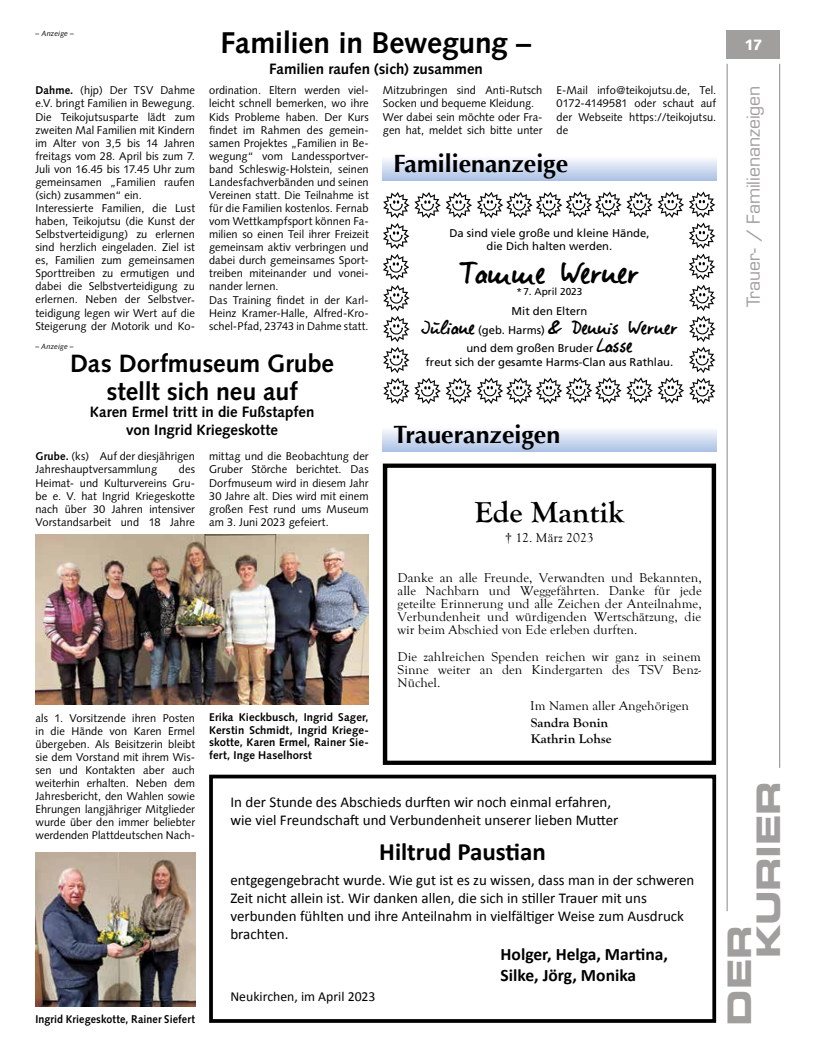
<style>
.page{position:relative;width:819px;height:1053px;background:#fff}
.page>*{position:absolute;margin:0;border:0;box-sizing:border-box;transform-origin:0 0}
.t1{font:33.75px "Elisabethvonelm";color:#000}
.t2{font:32.5px/28.9px "Eurostile LT Std Bold Ex 2";letter-spacing:-.01em;color:#a19f9d}
.t3{font:700 30px "Syntax LT Std";letter-spacing:-.01em;color:#000}
.t4{font:700 30px "Goudy Old Style";color:#000;scale:1.04 1}
.t5{font:700 25px/27.5px "Syntax LT Std";letter-spacing:-.005em;color:#000;text-align:center}
.t6{font:700 25px "Optima";color:#000}
.t7{font:700 25px "Calibri";color:#000}
.t8{font:21.25px "Elisabethvonelm";color:#000}
.t9{font:700 17.5px/21px "Calibri";color:#000}
.t10{font:17.5px "Eurostile LT Std";letter-spacing:-.005em;color:#a19f9d}
.t11{font:15px/18px "Calibri";color:#000}
.t12{font:700 15px/17.5px "Syntax LT Std";color:#000;text-align:center}
.t13{font:900 15px "Syntax LT Std";color:#fff}
.t14{font:13.75px "Calibri";color:#000}
.t15{font:13.12px/13.1px "Goudy Old Style";color:#000;text-align:justify;scale:1.04 1}
.t16{font:700 13.12px "Goudy Old Style";color:#000;scale:1.04 1}
.t17{font:11.25px/13px "Syntax";letter-spacing:.005em;color:#000}
.t18{font:11.25px/13.8px "Frutiger LT Std";color:#000;text-align:center}
.t19{font:700 11.25px/12.5px "Syntax LT Std";letter-spacing:.01em;color:#000;text-align:justify}
.t20{font:700 11.25px "Syntax LT Std";letter-spacing:.01em;color:#000;scale:.95 1}
.t21{font:10px "Frutiger LT Std";color:#000}
.t22{font:italic 7.5px "Syntax LT Std";letter-spacing:.01em;color:#000}
.s1{font-weight:700}
.s2{font-family:"Frutiger LT Std";font-size:11.25px}
.s3{font-family:"Elisabethvonelm";font-size:21.25px}
</style>
<div class="page">
<hr style="left:726px;top:64px;width:1px;height:847px;background:#8c8986">
<hr style="left:779px;top:64px;width:1px;height:703px;background:#8c8986">
<div style="left:726px;top:30px;width:54px;height:29px;background:#a19f9d"></div>
<div style="left:209px;top:774px;width:507px;height:248px;border:4px solid #000"></div>
<svg style="left:383px;top:191px;width:332px;height:213px"></svg>
<div style="left:383px;top:463px;width:333px;height:301px;border:4px solid #000"></div>
<svg style="left:383px;top:430px;width:333px;height:21px;background:#cfdbf0"></svg>
<svg style="left:383px;top:159px;width:333px;height:21px;background:#cfdbf0"></svg>
<img style="left:36px;top:535px;width:332px;height:169px">
<img style="left:36px;top:852px;width:159px;height:154px">
<p class="t22" style="left:36px;top:29px;width:40px">– Anzeige –</p>
<p class="t3" style="left:220px;top:25px;width:312px">Familien in Bewegung –</p>
<p class="t12" style="left:269px;top:60px;width:215px">Familien raufen (sich) zusammen</p>
<p class="t17" style="left:383px;top:84px;width:161px">Mitzubringen sind Anti-Rutsch<br>Socken und bequeme Kleidung.<br>Wer dabei sein möchte oder Fra&shy;gen hat, meldet sich bitte unter</p>
<p class="t17" style="left:556px;top:84px;width:161px;text-align:justify">E-Mail info@teikojutsu.de, Tel.<br>0172-4149581 oder schaut auf der Webseite https://teikojutsu. de</p>
<p class="t17" style="left:35px;top:84px;width:161px"><span class="s1">Dahme.</span> (hjp) Der TSV Dahme e.V. bringt Familien in Bewegung.<br>Die Teikojutsusparte lädt zum zweiten Mal Familien mit Kindern im Alter von 3,5 bis 14 Jahren freitags vom 28. April bis zum 7.<br>Juli von 16.45 bis 17.45 Uhr zum gemeinsamen „Familien raufen (sich) zusammen“ ein.<br>Interessierte Familien, die Lust haben, Teikojutsu (die Kunst der<br>Selbstverteidigung) zu erlernen sind herzlich eingeladen. Ziel ist es, Familien zum gemeinsamen<br>Sporttreiben zu ermutigen und dabei die Selbstverteidigung zu erlernen. Neben der Selbstver&shy;teidigung legen wir Wert auf die<br>Steigerung der Motorik und Ko-</p>
<p class="t17" style="left:209px;top:84px;width:161px">ordination. Eltern werden viel&shy;leicht schnell bemerken, wo ihre<br>Kids Probleme haben. Der Kurs findet im Rahmen des gemein&shy;samen Projektes „Familien in Be&shy;wegung“ vom Landessportver&shy;band Schleswig-Holstein, seinen<br>Landesfachverbänden und seinen<br>Vereinen statt. Die Teilnahme ist für die Familien kostenlos. Fernab vom Wettkampfsport können Fa&shy;milien so einen Teil ihrer Freizeit gemeinsam aktiv verbringen und dabei durch gemeinsames Sport&shy;treiben miteinander und vonei&shy;nander lernen.<br>Das Training findet in der Karl-<br>Heinz Kramer-Halle, Alfred-Kro&shy;schel-Pfad, 23743 in Dahme statt.</p>
<p class="t6" style="left:393px;top:149px;width:176px">Familienanzeige</p>
<p class="t18" style="left:449px;top:226px;width:202px">Da sind viele große und kleine Hände, die Dich halten werden.</p>
<p class="t1" style="left:459px;top:251px;width:181px">Tamme Werner</p>
<p class="t21" style="left:516px;top:286px;width:67px">*7. April 2023</p>
<p class="t18" style="left:511px;top:304px;width:77px">Mit den Eltern</p>
<p class="t8" style="left:421px;top:314px;width:258px">Juliane <span class="s2">(geb. Harms)</span> &amp; Dennis Werner</p>
<p class="t18" style="left:425px;top:342px;width:249px">und dem großen Bruder <span class="s3">Lasse<br></span>freut sich der gesamte Harms-Clan aus Rathlau.</p>
<p class="t22" style="left:35px;top:341px;width:40px">– Anzeige –</p>
<p class="t5" style="left:70px;top:350px;width:265px">Das Dorfmuseum Grube stellt sich neu auf</p>
<p class="t12" style="left:90px;top:403px;width:226px">Karen Ermel tritt in die Fußstapfen von Ingrid Kriegeskotte</p>
<p class="t17" style="left:36px;top:450px;width:161px"><span class="s1">Grube.</span> (ks) Auf der diesjährigen<br>Jahreshauptversammlung</p>
<p class="t6" style="left:393px;top:420px;width:168px">Traueranzeigen</p>
<p class="t17" style="left:209px;top:450px;width:161px;text-align:justify">mittag und die Beobachtung der Gruber Störche berichtet. Das Dorfmuseum wird in diesem Jahr 30 Jahre alt. Dies wird mit einem großen Fest rund ums Museum am 3. Juni 2023 gefeiert.</p>
<p class="t17" style="left:36px;top:463px;width:161px;text-align:justify;text-indent:143px">des Heimat- und Kulturvereins Gru&shy;be e. V. hat Ingrid Kriegeskotte nach über 30 Jahren intensiver Vorstandsarbeit und 18 Jahre</p>
<p class="t4" style="left:474px;top:495px;width:146px">Ede Mantik</p>
<p class="t15" style="left:505px;top:531px;width:87px">† 12. März 2023</p>
<p class="t15" style="left:397px;top:571px;width:294px">Danke an alle Freunde, Verwandten und Bekannten, alle Nachbarn und Weggefährten. Danke für jede geteilte Erinnerung und alle Zeichen der Anteilnahme, Verbundenheit und würdigenden Wertschätzung, die wir beim Abschied von Ede erleben durften.</p>
<p class="t15" style="left:397px;top:650px;width:293px">Die zahlreichen Spenden reichen wir ganz in seinem Sinne weiter an den Kindergarten des TSV Benz-Nüchel.</p>
<p class="t15" style="left:530px;top:697px;width:154px;line-height:17.1px">Im Namen aller Angehörigen<br><span class="s1">Sandra Bonin</span></p>
<p class="t16" style="left:530px;top:731px;width:79px">Kathrin Lohse</p>
<p class="t19" style="left:209px;top:711px;width:161px">Erika Kieckbusch, Ingrid Sager, Kerstin Schmidt, Ingrid Kriege&shy;skotte, Karen Ermel, Rainer Sie&shy;fert, Inge Haselhorst</p>
<p class="t17" style="left:36px;top:711px;width:161px;text-align:justify">als 1. Vorsitzende ihren Posten in die Hände von Karen Ermel übergeben. Als Beisitzerin bleibt sie dem Vorstand mit ihrem Wis&shy;sen und Kontakten aber auch weiterhin erhalten. Neben dem Jahresbericht, den Wahlen sowie Ehrungen langjähriger Mitglieder wurde über den immer beliebter werdenden Plattdeutschen Nach-</p>
<p class="t11" style="left:230px;top:792px;width:389px">In der Stunde des Abschieds durften wir noch einmal erfahren, wie viel Freundschaft und Verbundenheit unserer lieben Mutter</p>
<p class="t7" style="left:379px;top:836px;width:168px">Hiltrud Paustian</p>
<p class="t11" style="left:230px;top:870px;width:465px">entgegengebracht wurde. Wie gut ist es zu wissen, dass man in der schweren Zeit nicht allein ist. Wir danken allen, die sich in stiller Trauer mit uns verbunden fühlten und ihre Anteilnahm in vielfältiger Weise zum Ausdruck brachten.</p>
<p class="t9" style="left:500px;top:942px;width:169px">Holger, Helga, Martina,<br>Silke, Jörg, Monika</p>
<p class="t14" style="left:230px;top:987px;width:147px">Neukirchen, im April 2023</p>
<p class="t20" style="left:35px;top:1012px;width:169px">Ingrid Kriegeskotte, Rainer Siefert</p>
<p class="t13" style="left:744px;top:36px;width:20px">17</p>
<p class="t10" style="left:743px;top:307px;width:223px;rotate:-90deg">Trauer- / Familienanzeigen</p>
<p class="t2" style="left:724px;top:958px;width:179px;text-indent:-67px;rotate:-90deg">Der<br>Kurier</p>
</div>
